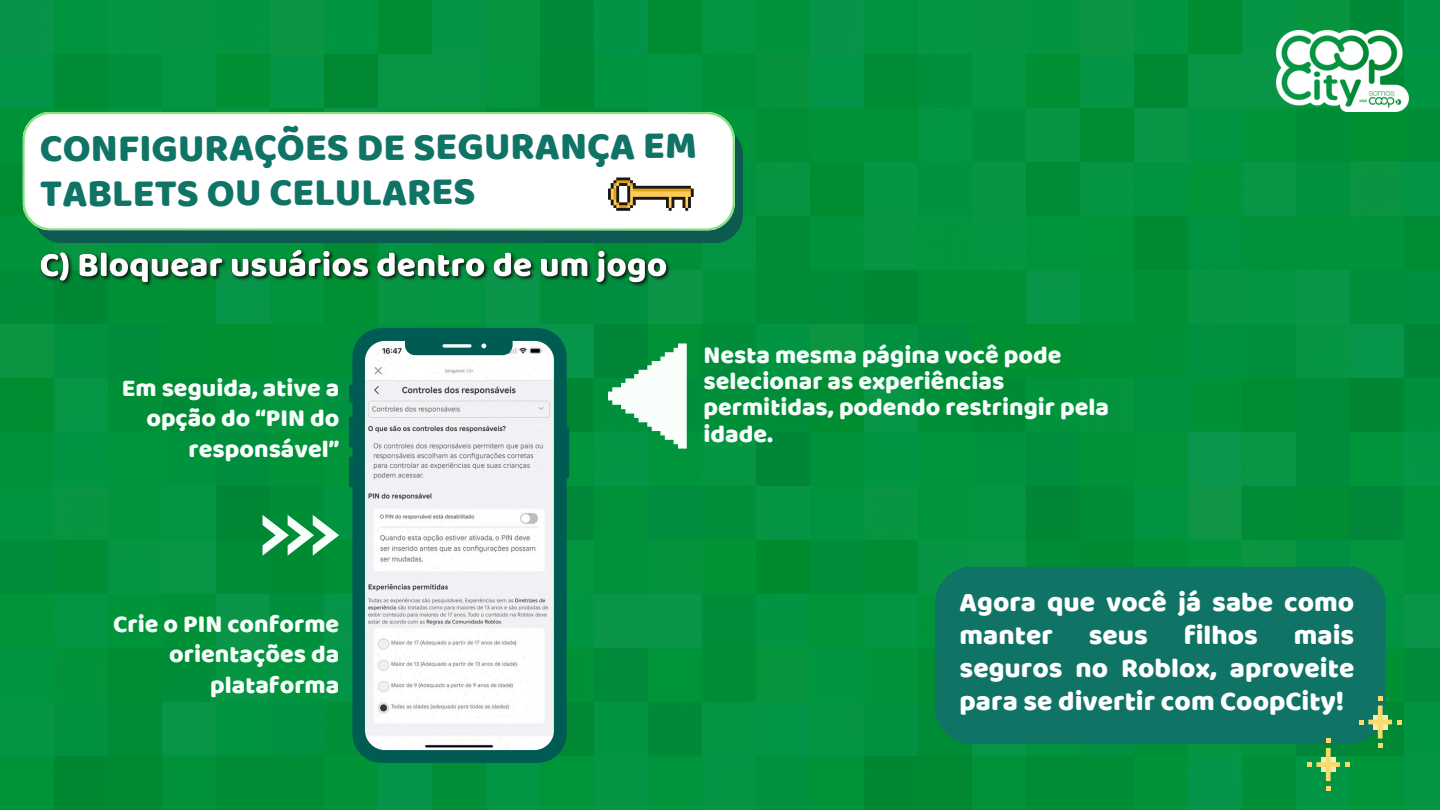
<style>
.page{position:relative;width:1440px;height:810px;background:#fff}
.page>*{position:absolute;margin:0;border:0;box-sizing:border-box;transform-origin:0 0}
.t1{font:40px/45.4px "Baloo";letter-spacing:-.01em;color:#0f7366}
.t2{font:28px/33px "Baloo";color:#fff}
.t3{font:25px/30.8px "Baloo";color:#f8fffb;text-align:right}
</style>
<div class="page">
<img style="left:0;top:0;width:1440px;height:810px">
<div style="left:33px;top:126px;width:710px;height:117px;background:#0d5a50;border-radius:29px"></div>
<div style="left:22px;top:112px;width:713px;height:118px;background:#fff"></div>
<svg style="left:608px;top:178px;width:85px;height:33px;background:#bbab86"></svg>
<img style="left:1276px;top:30px;width:132px;height:82px">
<svg style="left:263px;top:515px;width:76px;height:40px"></svg>
<svg style="left:567px;top:427px;width:2px;height:52px"></svg>
<svg style="left:349px;top:385px;width:3px;height:102px"></svg>
<svg style="left:352px;top:328px;width:215px;height:435px"></svg>
<img style="left:36px;top:239px;width:637px;height:55px">
<svg style="left:608px;top:344px;width:79px;height:105px"></svg>
<div style="left:935px;top:567px;width:450px;height:176px;background:#0f7366"></div>
<svg style="left:1359px;top:696px;width:42px;height:52px;background:#379353"></svg>
<svg style="left:1307px;top:739px;width:43px;height:52px;background:#339d4f"></svg>
<p class="t1" style="left:40px;top:123px;width:659px">CONFIGURAÇÕES DE SEGURANÇA EM<br>TABLETS OU CELULARES</p>
<p class="t3" style="left:122px;top:372px;width:219px">Em seguida, ative a opção do “PIN do responsável”</p>
<p class="t3" style="left:113px;top:608px;width:228px">Crie o PIN conforme orientações da plataforma</p>
<p class="t3" style="left:704px;top:341px;width:407px;line-height:26.2px;text-align:left">Nesta mesma página você pode selecionar as experiências permitidas, podendo restringir pela idade.</p>
<p class="t2" style="left:960px;top:585px;width:396px">Agora que você já sabe como manter</p>
<p class="t2" style="left:960px;top:618px;width:396px;text-align:justify;text-indent:334px">mais seguros no Roblox, aproveite para se divertir com CoopCity!</p>
<p class="t2" style="left:1089px;top:618px;width:61px">seus</p>
<p class="t2" style="left:1184px;top:618px;width:76px">filhos</p>
</div>
